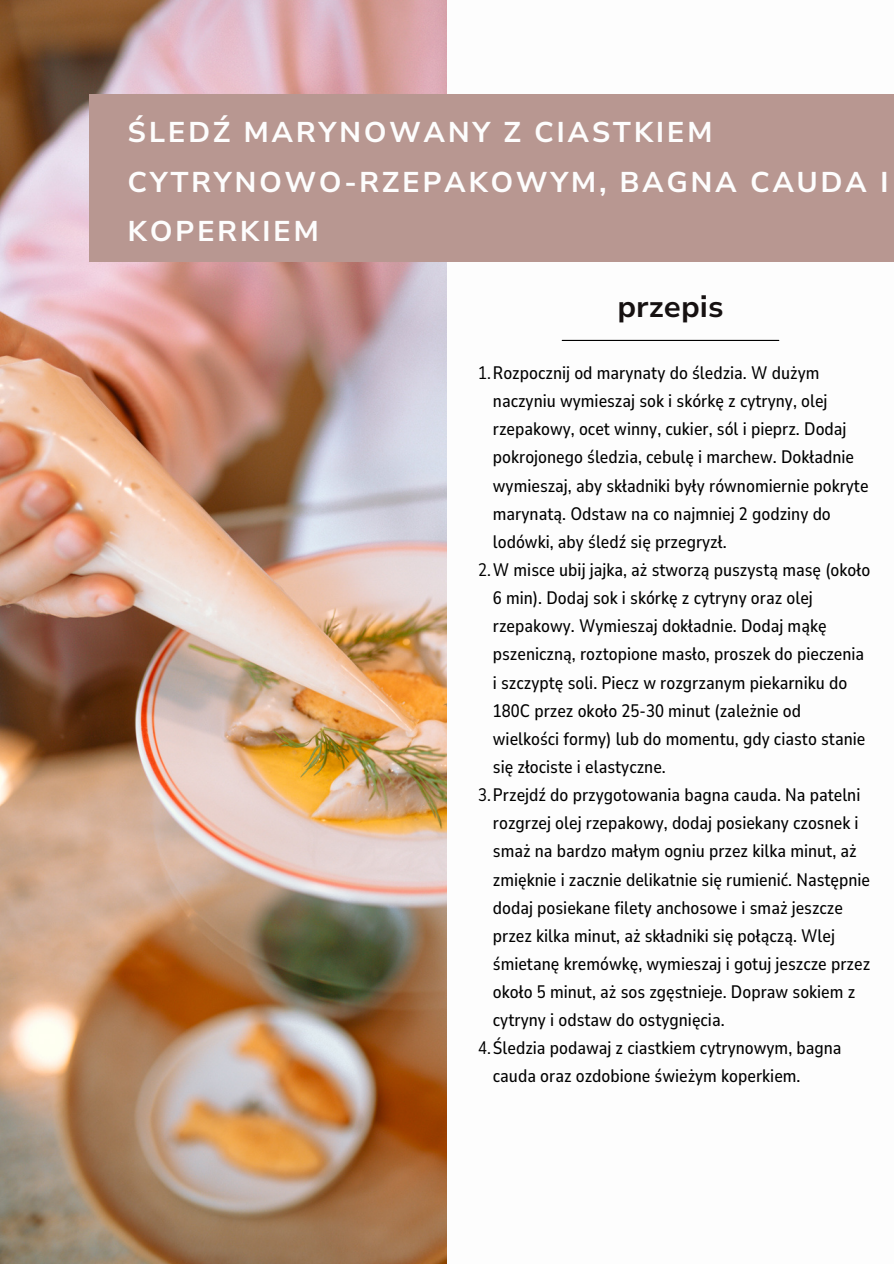
<style>
.page{position:relative;width:894px;height:1264px;background:#fff}
.page>*{position:absolute;margin:0;border:0;box-sizing:border-box;transform-origin:0 0}
.t1{font:700 30px "Nunito Sans 10 pt";color:#161111}
.t2{font:700 28.5px/49.5px "Nunito Sans 10 pt";letter-spacing:.085em;color:#fdfdfd}
.t3{font:500 18px "Nunito Sans 10 pt Condensed";color:#000}
.s1{font-weight:400}
</style>
<div class="page">
<img style="left:0;top:0;width:447px;height:1263px">
<div style="left:89px;top:94px;width:804px;height:168px;background:#b89791"></div>
<hr style="left:562px;top:340px;width:216px;height:1px;background:#000">
<h2 class="t2" style="left:128px;top:108px;width:762px">ŚLEDŹ MARYNOWANY Z CIASTKIEM<br>CYTRYNOWO-RZEPAKOWYM, BAGNA CAUDA I<br>KOPERKIEM</h2>
<h1 class="t1" style="left:617px;top:287px;width:107px">przepis</h1>
<p class="t3" style="left:478px;top:361px;width:342px"><span class="s1">1.</span>Rozpocznij od marynaty do śledzia. W dużym</p>
<p class="t3" style="left:492px;top:389px;width:336px">naczyniu wymieszaj sok i skórkę z cytryny, olej</p>
<p class="t3" style="left:492px;top:417px;width:355px">rzepakowy, ocet winny, cukier, sól i pieprz. Dodaj</p>
<p class="t3" style="left:492px;top:445px;width:362px">pokrojonego śledzia, cebulę i marchew. Dokładnie</p>
<p class="t3" style="left:492px;top:473px;width:377px">wymieszaj, aby składniki były równomiernie pokryte</p>
<p class="t3" style="left:492px;top:501px;width:339px">marynatą. Odstaw na co najmniej 2 godziny do</p>
<p class="t3" style="left:492px;top:529px;width:235px">lodówki, aby śledź się przegryzł.</p>
<p class="t3" style="left:478px;top:558px;width:393px"><span class="s1">2.</span>W misce ubij jajka, aż stworzą puszystą masę (około</p>
<p class="t3" style="left:492px;top:586px;width:321px">6 min). Dodaj sok i skórkę z cytryny oraz olej</p>
<p class="t3" style="left:492px;top:614px;width:335px">rzepakowy. Wymieszaj dokładnie. Dodaj mąkę</p>
<p class="t3" style="left:492px;top:642px;width:373px">pszeniczną, roztopione masło, proszek do pieczenia</p>
<p class="t3" style="left:492px;top:670px;width:356px">i szczyptę soli. Piecz w rozgrzanym piekarniku do</p>
<p class="t3" style="left:492px;top:698px;width:309px">180C przez około 25-30 minut (zależnie od</p>
<p class="t3" style="left:492px;top:726px;width:374px">wielkości formy) lub do momentu, gdy ciasto stanie</p>
<p class="t3" style="left:492px;top:754px;width:174px">się złociste i elastyczne.</p>
<p class="t3" style="left:478px;top:783px;width:383px"><span class="s1">3.</span>Przejdź do przygotowania bagna cauda. Na patelni</p>
<p class="t3" style="left:492px;top:811px;width:367px">rozgrzej olej rzepakowy, dodaj posiekany czosnek i</p>
<p class="t3" style="left:492px;top:839px;width:365px">smaż na bardzo małym ogniu przez kilka minut, aż</p>
<p class="t3" style="left:492px;top:867px;width:378px">zmięknie i zacznie delikatnie się rumienić. Następnie</p>
<p class="t3" style="left:492px;top:895px;width:351px">dodaj posiekane filety anchosowe i smaż jeszcze</p>
<p class="t3" style="left:492px;top:923px;width:343px">przez kilka minut, aż składniki się połączą. Wlej</p>
<p class="t3" style="left:492px;top:951px;width:378px">śmietanę kremówkę, wymieszaj i gotuj jeszcze przez</p>
<p class="t3" style="left:492px;top:979px;width:364px">około 5 minut, aż sos zgęstnieje. Dopraw sokiem z</p>
<p class="t3" style="left:492px;top:1008px;width:233px">cytryny i odstaw do ostygnięcia.</p>
<p class="t3" style="left:478px;top:1036px;width:365px"><span class="s1">4.</span>Śledzia podawaj z ciastkiem cytrynowym, bagna</p>
<p class="t3" style="left:492px;top:1064px;width:309px">cauda oraz ozdobione świeżym koperkiem.</p>
</div>
